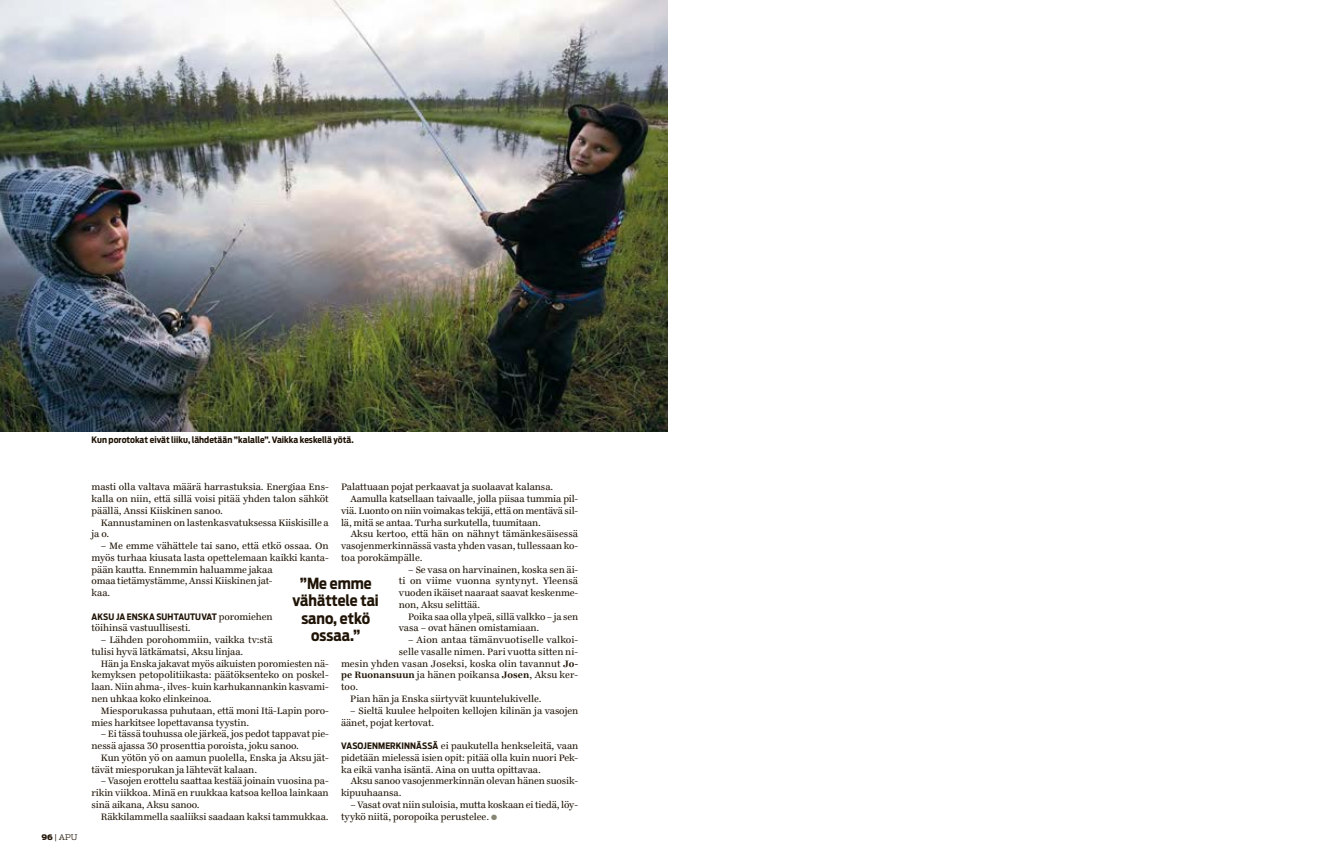
<style>
.page{position:relative;width:1337px;height:864px;background:#fff}
.page>*{position:absolute;margin:0;border:0;box-sizing:border-box;transform-origin:0 0}
.t1{font:700 15.3px/17.3px "Antenna Cond";color:#1f1305;text-align:center}
.t2{font:10.12px/11.7px "Ingeborg";letter-spacing:-.005em;color:#1f1305}
.t3{font:700 8.78px "Antenna Cond";letter-spacing:.005em;color:#1f1305}
.t4{font:300 7.65px "Receiver";color:#1f1305}
.s1{font-weight:900}
.s2{font-weight:700}
.s3{font-family:"Antenna Cond";font-weight:700;font-size:8.78px}
.s4{color:#878574}
.s5{font-family:"Ingeborg";font-weight:400;font-size:10.12px}
</style>
<div class="page">
<img style="left:0;top:0;width:668px;height:431px">
<p class="t3" style="left:92px;top:434px;width:264px">Kun porotokat eivät liiku, lähdetään ”kalalle”. Vaikka keskellä yötä.</p>
<p class="t4" style="left:41px;top:832px;width:38px"><span class="s1">96</span> | APU</p>
<p class="t2" style="left:341px;top:481px;width:214px">Palattuaan pojat perkaavat ja suolaavat kalansa.</p>
<p class="t2" style="left:350px;top:492px;width:229px">Aamulla katsellaan taivaalle, jolla piisaa tummia pil-</p>
<p class="t2" style="left:341px;top:504px;width:239px">viä. Luonto on niin voimakas tekijä, että on mentävä sil-</p>
<p class="t2" style="left:341px;top:516px;width:201px">lä, mitä se antaa. Turha surkutella, tuumitaan.</p>
<p class="t2" style="left:350px;top:528px;width:229px">Aksu kertoo, että hän on nähnyt tämänkesäisessä</p>
<p class="t2" style="left:341px;top:539px;width:239px">vasojenmerkinnässä vasta yhden vasan, tullessaan ko-</p>
<p class="t2" style="left:341px;top:551px;width:83px">toa porokämpälle.</p>
<p class="t2" style="left:408px;top:563px;width:171px">– Se vasa on harvinainen, koska sen äi-</p>
<p class="t2" style="left:399px;top:575px;width:181px">ti on viime vuonna syntynyt. Yleensä</p>
<p class="t2" style="left:399px;top:586px;width:181px">vuoden ikäiset naaraat saavat keskenme-</p>
<p class="t2" style="left:399px;top:598px;width:83px">non, Aksu selittää.</p>
<p class="t2" style="left:408px;top:610px;width:171px">Poika saa olla ylpeä, sillä valkko – ja sen</p>
<p class="t2" style="left:399px;top:622px;width:142px">vasa – ovat hänen omistamiaan.</p>
<p class="t2" style="left:408px;top:634px;width:171px">– Aion antaa tämänvuotiselle valkoi-</p>
<p class="t2" style="left:399px;top:645px;width:181px">selle vasalle nimen. Pari vuotta sitten ni-</p>
<p class="t2" style="left:341px;top:657px;width:239px">mesin yhden vasan Joseksi, koska olin tavannut <span class="s2">Jo-</span></p>
<p class="t2" style="left:341px;top:669px;width:239px"><span class="s2">pe Ruonansuun</span> ja hänen poikansa <span class="s2">Josen</span>, Aksu ker-</p>
<p class="t2" style="left:341px;top:681px;width:19px">too.</p>
<p class="t2" style="left:350px;top:692px;width:193px">Pian hän ja Enska siirtyvät kuuntelukivelle.</p>
<p class="t2" style="left:341px;top:704px;width:239px;text-indent:9px">– Sieltä kuulee helpoiten kellojen kilinän ja vasojen äänet, pojat kertovat.</p>
<p class="t2" style="left:341px;top:739px;width:239px"><span class="s3">VASOJENMERKINNÄSSÄ</span> ei paukutella henkseleitä, vaan</p>
<p class="t2" style="left:341px;top:751px;width:239px">pidetään mielessä isien opit: pitää olla kuin nuori Pek-</p>
<p class="t2" style="left:341px;top:763px;width:201px">ka eikä vanha isäntä. Aina on uutta opittavaa.</p>
<p class="t2" style="left:350px;top:775px;width:229px">Aksu sanoo vasojenmerkinnän olevan hänen suosik-</p>
<p class="t2" style="left:341px;top:786px;width:62px">kipuuhaansa.</p>
<p class="t2" style="left:341px;top:798px;width:239px;text-indent:9px">– Vasat ovat niin suloisia, mutta koskaan ei tiedä, löy&shy;tyykö niitä, poropoika perustelee. <span class="s4">●</span></p>
<p class="t2" style="left:92px;top:481px;width:239px">masti olla valtava määrä harrastuksia. Energiaa Ens-</p>
<p class="t2" style="left:92px;top:492px;width:239px">kalla on niin, että sillä voisi pitää yhden talon sähköt</p>
<p class="t2" style="left:92px;top:504px;width:133px">päällä, Anssi Kiiskinen sanoo.</p>
<p class="t2" style="left:101px;top:516px;width:229px">Kannustaminen on lastenkasvatuksessa Kiiskisille a</p>
<p class="t2" style="left:92px;top:528px;width:19px">ja o.</p>
<p class="t2" style="left:92px;top:539px;width:239px;text-indent:9px">– Me emme vähättele tai sano, että etkö ossaa. On myös turhaa kiusata lasta opettelemaan kaikki kanta&shy;pään kautta. Ennemmin haluamme jakaa<br>omaa tietämystämme, Anssi Kiiskinen jat-<br>kaa.</p>
<p class="t3" style="left:92px;top:611px;width:182px">AKSU JA ENSKA SUHTAUTUVAT <span class="s5">poromiehen</span></p>
<p class="t2" style="left:92px;top:622px;width:101px">töihinsä vastuullisesti.</p>
<p class="t2" style="left:101px;top:634px;width:173px">– Lähden porohommiin, vaikka tv:stä</p>
<p class="t2" style="left:92px;top:645px;width:153px">tulisi hyvä lätkämatsi, Aksu linjaa.</p>
<p class="t2" style="left:101px;top:657px;width:229px">Hän ja Enska jakavat myös aikuisten poromiesten nä-</p>
<p class="t2" style="left:92px;top:669px;width:239px">kemyksen petopolitiikasta: päätöksenteko on poskel-</p>
<p class="t2" style="left:92px;top:681px;width:239px">laan. Niin ahma-, ilves- kuin karhukannankin kasvami-</p>
<p class="t2" style="left:92px;top:692px;width:122px">nen uhkaa koko elinkeinoa.</p>
<p class="t2" style="left:101px;top:704px;width:229px">Miesporukassa puhutaan, että moni Itä-Lapin poro-</p>
<p class="t2" style="left:92px;top:716px;width:159px">mies harkitsee lopettavansa tyystin.</p>
<p class="t2" style="left:101px;top:728px;width:229px">– Ei tässä touhussa ole järkeä, jos pedot tappavat pie-</p>
<p class="t2" style="left:91px;top:739px;width:209px">nessä ajassa 30 prosenttia poroista, joku sanoo.</p>
<p class="t2" style="left:101px;top:751px;width:229px">Kun yötön yö on aamun puolella, Enska ja Aksu jät-</p>
<p class="t2" style="left:91px;top:763px;width:167px">tävät miesporukan ja lähtevät kalaan.</p>
<p class="t2" style="left:101px;top:775px;width:229px">– Vasojen erottelu saattaa kestää joinain vuosina pa-</p>
<p class="t2" style="left:91px;top:786px;width:239px">rikin viikkoa. Minä en ruukkaa katsoa kelloa lainkaan</p>
<p class="t2" style="left:91px;top:798px;width:110px">sinä aikana, Aksu sanoo.</p>
<p class="t2" style="left:101px;top:810px;width:229px">Räkkilammella saaliiksi saadaan kaksi tammukkaa.</p>
<p class="t1" style="left:292px;top:574px;width:88px">”Me emme vähättele tai sano, etkö ossaa.”</p>
</div>
